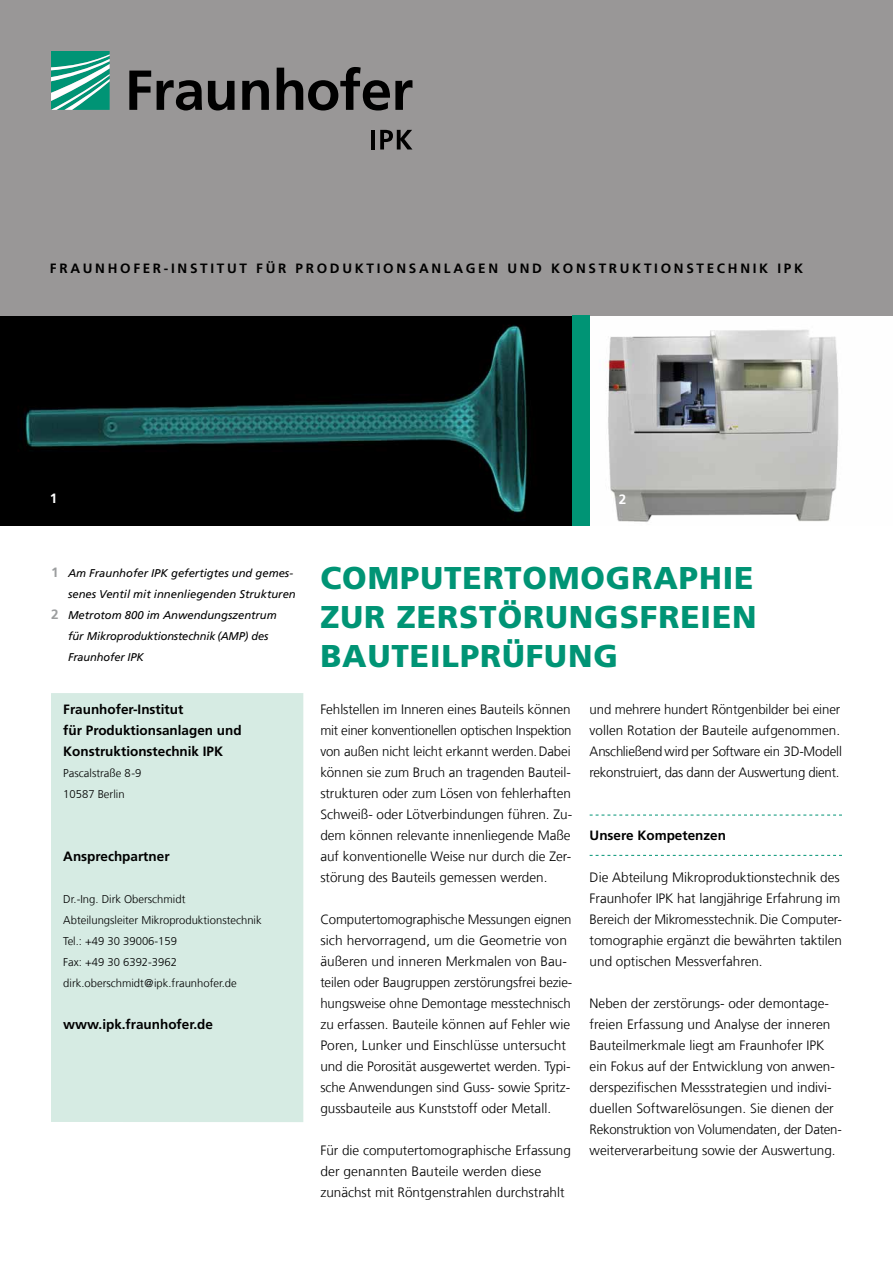
<style>
.page{position:relative;width:893px;height:1263px;background:#fff}
.page>*{position:absolute;margin:0;border:0;box-sizing:border-box;transform-origin:0 0}
.t1{font:900 31.5px/39px "Frutiger LT Com";letter-spacing:.03em;color:#009475;text-align:justify}
.t2{font:300 13.5px/21px "Frutiger LT Com";color:#000}
.t3{font:700 13.5px/21px "Frutiger LT Com";color:#000}
.t4{font:700 13.5px "Frutiger LT Com";letter-spacing:.2em;color:#000}
.t5{font:700 13.5px "Frutiger LT Com";color:#fff}
.t6{font:300 11.25px/21px "Frutiger LT Com";color:#000}
.t7{font:italic 11.25px "Frutiger LT Com";color:#000}
.s1{font-weight:700;font-style:normal;font-size:13.5px;color:#9c9e9f}
</style>
<div class="page">
<img style="left:590px;top:315px;width:303px;height:207px">
<div style="left:0;top:315px;width:573px;height:210px;background:#000"></div>
<img style="left:9px;top:315px;width:537px;height:199px">
<div style="left:0;top:0;width:893px;height:315px;background:#999797"></div>
<div style="left:573px;top:315px;width:17px;height:210px;background:#009475"></div>
<svg style="left:590px;top:815px;width:252px;height:1px"></svg>
<svg style="left:590px;top:855px;width:252px;height:1px"></svg>
<svg style="left:51px;top:51px;width:59px;height:59px"></svg>
<svg style="left:129px;top:67px;width:283px;height:44px"></svg>
<hr style="left:371px;top:130px;width:4px;height:19px;background:#000">
<svg style="left:380px;top:130px;width:32px;height:19px"></svg>
<div style="left:51px;top:693px;width:252px;height:429px;background:#d6ebe3"></div>
<p class="t4" style="left:50px;top:260px;width:329px">FRAUNHOFER-INSTITUT FÜR pro du ktionsan</p>
<p class="t3" style="left:444px;top:258px;width:45px">la gen</p>
<p class="t3" style="left:507px;top:258px;width:68px">un d konstru</p>
<p class="t3" style="left:632px;top:258px;width:23px">ktionste</p>
<p class="t3" style="left:717px;top:258px;width:21px">chni</p>
<p class="t3" style="left:759px;top:258px;width:45px">k Ipk</p>
<p class="t5" style="left:50px;top:491px;width:9px">1</p>
<p class="t5" style="left:619px;top:491px;width:9px">2</p>
<p class="t7" style="left:51px;top:567px;width:244px"><span class="s1">1</span> Am Fraunhofer IPK gefertigtes und gemes-</p>
<p class="t7" style="left:68px;top:588px;width:229px">senes Ventil mit innenliegenden Strukturen</p>
<p class="t7" style="left:51px;top:609px;width:227px"><span class="s1">2</span> Metrotom 800 im Anwendungszentrum</p>
<p class="t7" style="left:68px;top:630px;width:202px">für Mikroproduktionstechnik (AMP) des</p>
<p class="t7" style="left:68px;top:651px;width:77px">Fraunhofer IPK</p>
<p class="t3" style="left:63px;top:699px;width:180px">Fraunhofer-Institut<br>für Produktionsanlagen und<br>Konstruktionstechnik IPK</p>
<p class="t6" style="left:63px;top:763px;width:80px">Pascalstraße 8-9<br>10587 Berlin</p>
<p class="t3" style="left:63px;top:846px;width:108px">Ansprechpartner</p>
<p class="t6" style="left:63px;top:889px;width:200px">Dr.-Ing. Dirk Oberschmidt<br>Abteilungsleiter Mikroproduktionstechnik<br>Tel.: +49 30 39006-159<br>Fax: +49 30 6392-3962 dirk.oberschmidt@ipk.fraunhofer.de</p>
<p class="t3" style="left:63px;top:1014px;width:151px">www.ipk.fraunhofer.de</p>
<h1 class="t1" style="left:320px;top:558px;width:438px">COMPUTERTOMOGRAPHIE ZUR ZERSTÖRUNGSFREIEN BAUTEILPRÜFUNG</h1>
<p class="t2" style="left:320px;top:699px;width:253px;text-align:justify">Fehlstellen im Inneren eines Bauteils können mit einer konventionellen optischen Inspektion von außen nicht leicht erkannt werden. Dabei können sie zum Bruch an tragenden Bauteil&shy;strukturen oder zum Lösen von fehlerhaften Schweiß- oder Lötverbindungen führen. Zu&shy;dem können relevante innenliegende Maße auf konventionelle Weise nur durch die Zer&shy;störung des Bauteils gemessen werden.</p>
<p class="t2" style="left:320px;top:909px;width:253px">Computertomographische Messungen eignen sich hervorragend, um die Geometrie von äußeren und inneren Merkmalen von Bau&shy;teilen oder Baugruppen zerstörungsfrei bezie&shy;hungsweise ohne Demontage messtechnisch zu erfassen. Bauteile können auf Fehler wie Poren, Lunker und Einschlüsse untersucht und die Porosität ausgewertet werden. Typi&shy;sche Anwendungen sind Guss- sowie Spritz&shy;gussbauteile aus Kunststoff oder Metall.</p>
<p class="t2" style="left:320px;top:1140px;width:252px">Für die computertomographische Erfassung der genannten Bauteile werden diese zunächst mit Röntgenstrahlen durchstrahlt</p>
<p class="t2" style="left:590px;top:699px;width:254px">und mehrere hundert Röntgenbilder bei einer vollen Rotation der Bauteile aufgenommen.<br>Anschließend wird per Software ein 3D-Modell rekonstruiert, das dann der Auswertung dient.</p>
<p class="t3" style="left:590px;top:825px;width:138px">Unsere Kompetenzen</p>
<p class="t2" style="left:590px;top:867px;width:254px">Die Abteilung Mikroproduktionstechnik des Fraunhofer IPK hat langjährige Erfahrung im Bereich der Mikromesstechnik. Die Computer&shy;tomographie ergänzt die bewährten taktilen und optischen Messverfahren.</p>
<p class="t2" style="left:590px;top:993px;width:254px">Neben der zerstörungs- oder demontage&shy;freien Erfassung und Analyse der inneren Bauteilmerkmale liegt am Fraunhofer IPK ein Fokus auf der Entwicklung von anwen&shy;derspezifischen Messstrategien und indivi&shy;duellen Softwarelösungen. Sie dienen der Rekonstruktion von Volumendaten, der Daten&shy;weiterverarbeitung sowie der Auswertung.</p>
</div>
